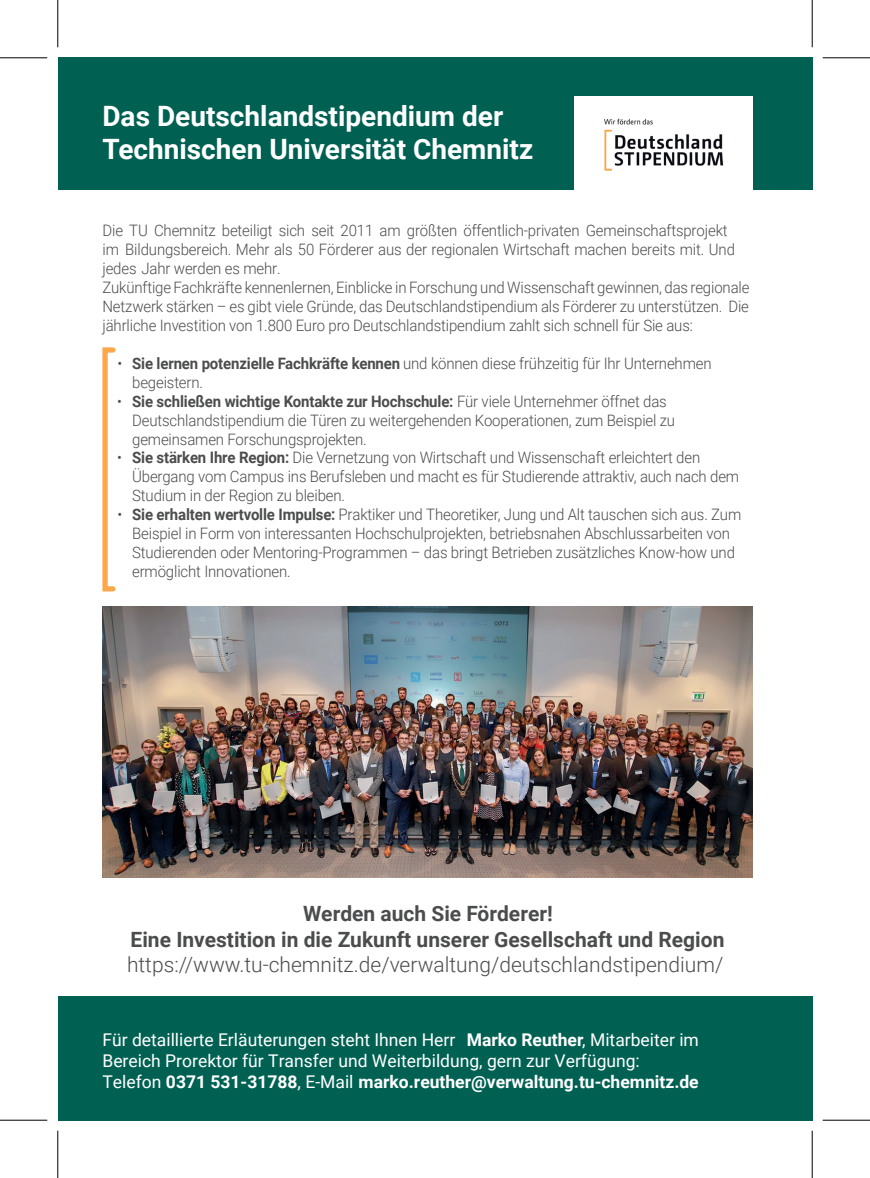
<style>
.page{position:relative;width:870px;height:1178px;background:#fff}
.page>*{position:absolute;margin:0;border:0;box-sizing:border-box;transform-origin:0 0}
.t1{font:700 28px/33.6px "Roboto";color:#fff}
.t2{font:700 21px/25.2px "Roboto";color:#4b4c4d;text-align:center}
.t3{font:300 21px "Roboto";color:#4b4c4d}
.t4{font:17.5px/21px "Roboto";color:#fff}
.t5{font:300 15.75px/18.9px "Roboto";letter-spacing:-.01em;color:#4b4c4d;scale:.95 1}
.s1{font-weight:700}
</style>
<div class="page">
<div style="left:58px;top:58px;width:754px;height:132px;background:#006153"></div>
<div style="left:58px;top:995px;width:754px;height:124px;background:#006153"></div>
<img style="left:102px;top:606px;width:650px;height:271px">
<img style="left:574px;top:96px;width:178px;height:94px">
<div style="left:102px;top:347px;width:14px;height:244px;border:5px solid #faa84a"></div>
<hr style="left:0;top:57px;width:47px;height:1px;background:#000">
<hr style="left:822px;top:57px;width:48px;height:1px;background:#000">
<hr style="left:0;top:1119px;width:47px;height:1px;background:#000">
<hr style="left:822px;top:1119px;width:48px;height:1px;background:#000">
<hr style="left:57px;top:0;width:1px;height:47px;background:#000">
<hr style="left:57px;top:1130px;width:1px;height:47px;background:#000">
<hr style="left:811px;top:0;width:1px;height:47px;background:#000">
<hr style="left:811px;top:1130px;width:1px;height:47px;background:#000">
<h1 class="t1" style="left:102px;top:98px;width:432px">Das Deutschlandstipendium der<br>Technischen Universität Chemnitz</h1>
<p class="t5" style="left:102px;top:221px;width:682px">Die TU Chemnitz beteiligt sich seit 2011 am größten öffentlich-privaten Gemeinschaftsprojekt<br>im Bildungsbereich. Mehr als 50 Förderer aus der regionalen Wirtschaft machen bereits mit. Und jedes Jahr werden es mehr.<br>Zukünftige Fachkräfte kennenlernen, Einblicke in Forschung und Wissenschaft gewinnen, das regionale Netzwerk stärken – es gibt viele Gründe, das Deutschlandstipendium als Förderer zu unterstützen. Die jährliche Investition von 1.800 Euro pro Deutschlandstipendium zahlt sich schnell für Sie aus:</p>
<p class="t5" style="left:132px;top:353px;width:611px;text-indent:-15px">• <span class="s1">Sie lernen potenzielle Fachkräfte kennen</span> und können diese frühzeitig für Ihr Unternehmen begeistern.</p>
<p class="t5" style="left:132px;top:391px;width:573px;text-indent:-15px">• <span class="s1">Sie schließen wichtige Kontakte zur Hochschule:</span> Für viele Unternehmer öffnet das<br>Deutschlandstipendium die Türen zu weitergehenden Kooperationen, zum Beispiel zu gemeinsamen Forschungsprojekten.</p>
<p class="t5" style="left:132px;top:447px;width:640px;text-indent:-15px">• <span class="s1">Sie stärken Ihre Region:</span> Die Vernetzung von Wirtschaft und Wissenschaft erleichtert den<br>Übergang vom Campus ins Berufsleben und macht es für Studierende attraktiv, auch nach dem<br>Studium in der Region zu bleiben.</p>
<p class="t5" style="left:132px;top:504px;width:642px;text-indent:-15px">• <span class="s1">Sie erhalten wertvolle Impulse:</span> Praktiker und Theoretiker, Jung und Alt tauschen sich aus. Zum Beispiel in Form von interessanten Hochschulprojekten, betriebsnahen Abschlussarbeiten von Studierenden oder Mentoring-Programmen – das bringt Betrieben zusätzliches Know-how und ermöglicht Innovationen.</p>
<h2 class="t2" style="left:131px;top:900px;width:595px">Werden auch Sie Förderer!<br>Eine Investition in die Zukunft unserer Gesellschaft und Region</h2>
<h2 class="t3" style="left:127px;top:949px;width:598px">https://www.tu-chemnitz.de/verwaltung/deutschlandstipendium/</h2>
<p class="t4" style="left:102px;top:1027px;width:598px">Für detaillierte Erläuterungen steht Ihnen Herr <span class="s1">Marko Reuther</span>, Mitarbeiter im<br>Bereich Prorektor für Transfer und Weiterbildung, gern zur Verfügung:<br>Telefon <span class="s1">0371 531-31788</span>, E-Mail <span class="s1">marko.reuther@verwaltung.tu-chemnitz.de</span></p>
</div>
